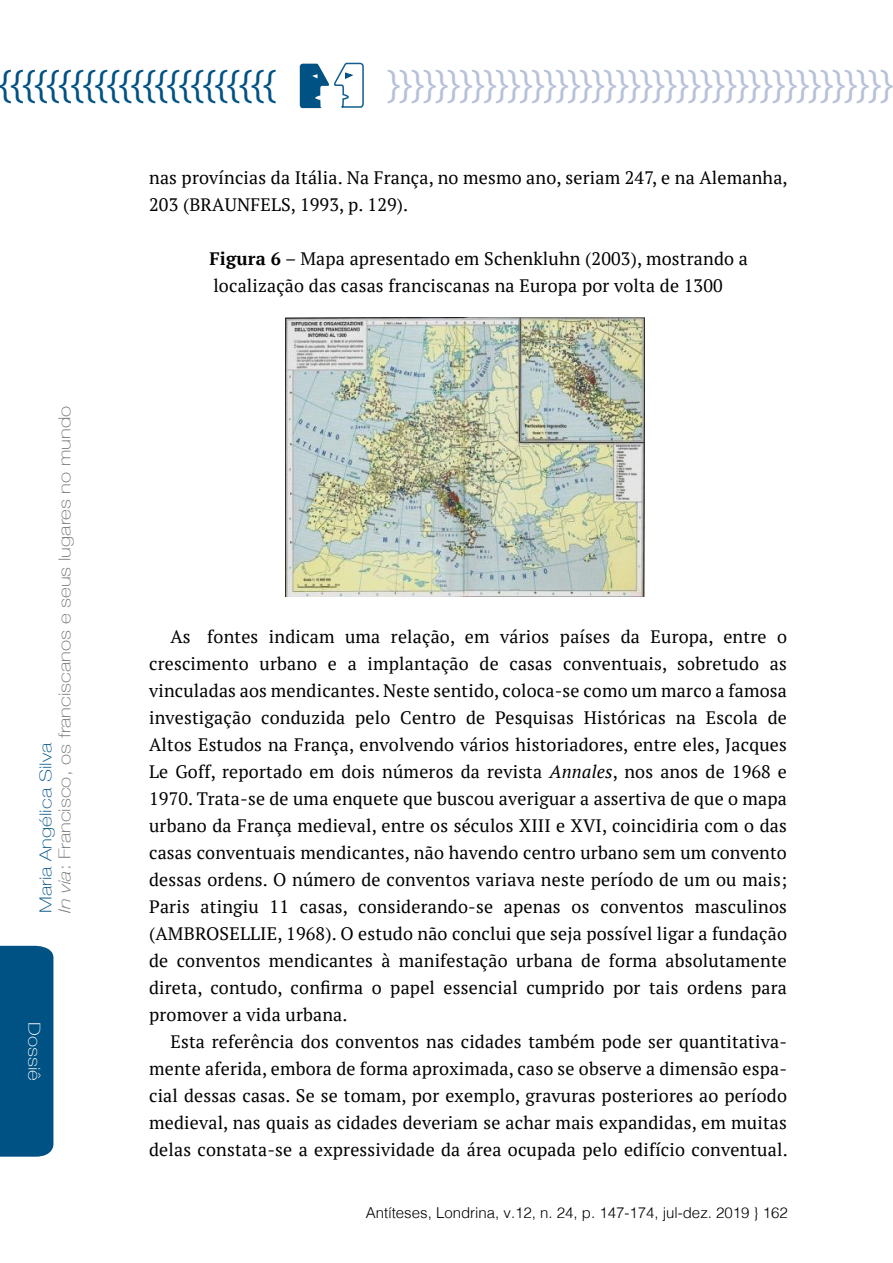
<style>
.page{position:relative;width:893px;height:1263px;background:#fff}
.page>*{position:absolute;margin:0;border:0;box-sizing:border-box;transform-origin:0 0}
.t1{font:36px "Helvetica";color:#b7c1d7}
.t2{font:18px/27px "PT Serif";letter-spacing:.01em;color:#000}
.t3{font:100 16.5px/19.2px "Helvetica Neue";color:#706f6f;scale:1.25 1}
.t4{font:100 16.5px "Helvetica Neue";color:#fff;scale:1.25 1}
.t5{font:300 15px "Helvetica";color:#000}
.s1{color:#005284}
.s2{font-style:italic}
.s3{font-weight:700}
</style>
<div class="page">
<div style="left:0;top:946px;width:53px;height:211px;background:#005284"></div>
<svg style="left:300px;top:62px;width:64px;height:46px"></svg>
<img style="left:286px;top:318px;width:359px;height:278px">
<p class="t3" style="left:35px;top:913px;width:407px;rotate:-90deg"><span class="s1">Maria Angélica Silva<br></span><span class="s2">In via</span>: Francisco, os franciscanos e seus lugares no mundo</p>
<p class="t4" style="left:47px;top:1022px;width:49px;rotate:90deg">Dossiê</p>
<h1 class="t1" style="left:387px;top:56px;width:507px">}}}}}}}}}}}}}}}}}}}}}}}}}}}}}}}}}}}}}}}}}}</h1>
<p class="t2" style="left:149px;top:164px;width:640px">nas províncias da Itália. Na França, no mesmo ano, seriam 247, e na Alemanha,<br>203 (BRAUNFELS, 1993, p. 129).</p>
<p class="t2" style="left:209px;top:245px;width:540px"><span class="s3">Figura 6</span> – Mapa apresentado em Schenkluhn (2003), mostrando a localização das casas franciscanas na Europa por volta de 1300</p>
<p class="t2" style="left:149px;top:623px;width:639px;text-align:justify;text-indent:21px">As fontes indicam uma relação, em vários países da Europa, entre o crescimento urbano e a implantação de casas conventuais, sobretudo as vinculadas aos mendicantes. Neste sentido, coloca-se como um marco a famosa investigação conduzida pelo Centro de Pesquisas Históricas na Escola de Altos Estudos na França, envolvendo vários historiadores, entre eles, Jacques Le Goff, reportado em dois números da revista <span class="s2">Annales</span>, nos anos de 1968 e 1970. Trata-se de uma enquete que buscou averiguar a assertiva de que o mapa urbano da França medieval, entre os séculos XIII e XVI, coincidiria com o das casas conventuais mendicantes, não havendo centro urbano sem um convento dessas ordens. O número de conventos variava neste período de um ou mais; Paris atingiu 11 casas, considerando-se apenas os conventos masculinos (AMBROSELLIE, 1968). O estudo não conclui que seja possível ligar a fundação de conventos mendicantes à manifestação urbana de forma absolutamente direta, contudo, confirma o papel essencial cumprido por tais ordens para promover a vida urbana.</p>
<p class="t2" style="left:149px;top:1028px;width:640px;text-align:justify;text-indent:21px">Esta referência dos conventos nas cidades também pode ser quantitativa&shy;mente aferida, embora de forma aproximada, caso se observe a dimensão espa&shy;cial dessas casas. Se se tomam, por exemplo, gravuras posteriores ao período medieval, nas quais as cidades deveriam se achar mais expandidas, em muitas delas constata-se a expressividade da área ocupada pelo edifício conventual.</p>
<p class="t5" style="left:366px;top:1200px;width:423px">Antíteses, Londrina, v.12, n. 24, p. 147-174, jul-dez. 2019 } 162</p>
</div>
